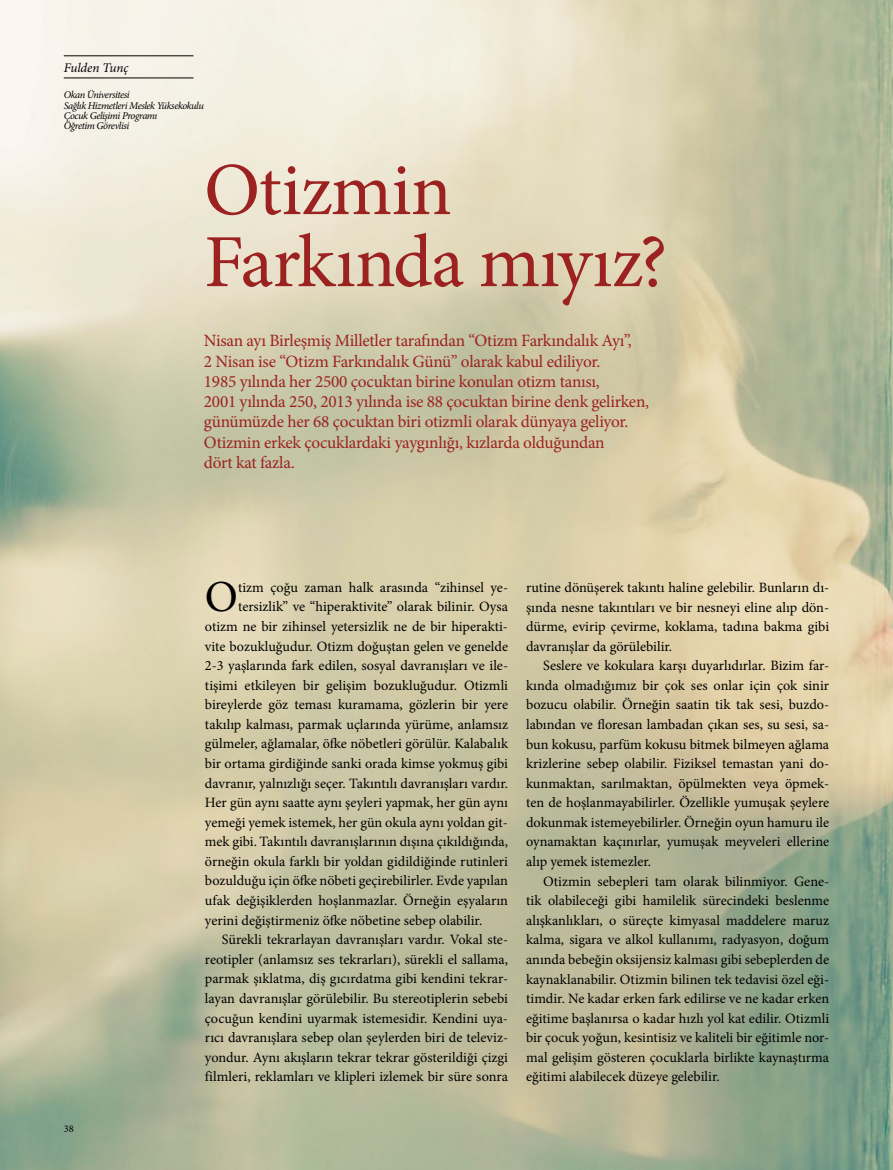
<style>
.page{position:relative;width:893px;height:1170px;background:#fff}
.page>*{position:absolute;margin:0;border:0;box-sizing:border-box;transform-origin:0 0}
.t1{font:75px/72px "Minion Pro";letter-spacing:-.01em;color:#9b2220}
.t2{font:44.4px "Minion Pro";color:#000}
.t3{font:17.25px/20.2px "Minion Pro";letter-spacing:-.015em;color:#9b2220}
.t4{font:14.25px/19.5px "Minion Pro";color:#000;text-align:justify}
.t5{font:italic 13.2px "Minion Pro";letter-spacing:-.005em;color:#000}
.t6{font:italic 10.35px/10.4px "Minion Pro";letter-spacing:-.045em;color:#000}
.t7{font:10.35px "Minion Pro";color:#000}
</style>
<div class="page">
<img style="left:0;top:1px;width:892px;height:1168px">
<hr style="left:64px;top:78px;width:129px;height:1px;background:#000">
<hr style="left:64px;top:56px;width:129px;height:1px;background:#000">
<p class="t5" style="left:64px;top:58px;width:66px">Fulden Tunç</p>
<p class="t6" style="left:64px;top:90px;width:142px">Okan Üniversitesi<br>Sağlık Hizmetleri Meslek Yüksekokulu<br>Çocuk Gelişimi Programı<br>Öğretim Görevlisi</p>
<h1 class="t1" style="left:204px;top:154px;width:465px">Otizmin<br>Farkında mıyız?</h1>
<p class="t3" style="left:204px;top:331px;width:447px">Nisan ayı Birleşmiş Milletler tarafından “Otizm Farkındalık Ayı”,<br>2 Nisan ise “Otizm Farkındalık Günü” olarak kabul ediliyor.<br>1985 yılında her 2500 çocuktan birine konulan otizm tanısı,<br>2001 yılında 250, 2013 yılında ise 88 çocuktan birine denk gelirken, günümüzde her 68 çocuktan biri otizmli olarak dünyaya geliyor.<br>Otizmin erkek çocuklardaki yaygınlığı, kızlarda olduğundan<br>dört kat fazla.</p>
<p class="t7" style="left:64px;top:1121px;width:11px">38</p>
<h2 class="t2" style="left:205px;top:567px;width:35px">O</h2>
<p class="t4" style="left:238px;top:577px;width:271px">tizm çoğu zaman halk arasında “zihinsel ye-</p>
<p class="t4" style="left:238px;top:597px;width:271px">tersizlik” ve “hiperaktivite” olarak bilinir. Oysa</p>
<p class="t4" style="left:205px;top:616px;width:305px">otizm ne bir zihinsel yetersizlik ne de bir hiperakti-</p>
<p class="t4" style="left:205px;top:636px;width:305px">vite bozukluğudur. Otizm doğuştan gelen ve genelde</p>
<p class="t4" style="left:205px;top:655px;width:305px">2-3 yaşlarında fark edilen, sosyal davranışları ve ile-</p>
<p class="t4" style="left:205px;top:675px;width:305px">tişimi etkileyen bir gelişim bozukluğudur. Otizmli</p>
<p class="t4" style="left:205px;top:695px;width:305px">bireylerde göz teması kuramama, gözlerin bir yere</p>
<p class="t4" style="left:205px;top:714px;width:305px">takılıp kalması, parmak uçlarında yürüme, anlamsız</p>
<p class="t4" style="left:205px;top:734px;width:305px">gülmeler, ağlamalar, öfke nöbetleri görülür. Kalabalık</p>
<p class="t4" style="left:205px;top:753px;width:305px">bir ortama girdiğinde sanki orada kimse yokmuş gibi</p>
<p class="t4" style="left:205px;top:773px;width:305px">davranır, yalnızlığı seçer. Takıntılı davranışları vardır.</p>
<p class="t4" style="left:205px;top:792px;width:305px">Her gün aynı saatte aynı şeyleri yapmak, her gün aynı</p>
<p class="t4" style="left:205px;top:812px;width:305px">yemeği yemek istemek, her gün okula aynı yoldan git-</p>
<p class="t4" style="left:205px;top:832px;width:305px">mek gibi. Takıntılı davranışlarının dışına çıkıldığında,</p>
<p class="t4" style="left:205px;top:851px;width:305px">örneğin okula farklı bir yoldan gidildiğinde rutinleri</p>
<p class="t4" style="left:205px;top:871px;width:305px">bozulduğu için öfke nöbeti geçirebilirler. Evde yapılan</p>
<p class="t4" style="left:205px;top:890px;width:305px">ufak değişiklerden hoşlanmazlar. Örneğin eşyaların</p>
<p class="t4" style="left:205px;top:910px;width:279px">yerini değiştirmeniz öfke nöbetine sebep olabilir.</p>
<p class="t4" style="left:222px;top:929px;width:288px">Sürekli tekrarlayan davranışları vardır. Vokal ste-</p>
<p class="t4" style="left:205px;top:949px;width:305px">reotipler (anlamsız ses tekrarları), sürekli el sallama,</p>
<p class="t4" style="left:205px;top:969px;width:305px">parmak şıklatma, diş gıcırdatma gibi kendini tekrar-</p>
<p class="t4" style="left:205px;top:988px;width:305px">layan davranışlar görülebilir. Bu stereotiplerin sebebi</p>
<p class="t4" style="left:205px;top:1008px;width:305px">çocuğun kendini uyarmak istemesidir. Kendini uya-</p>
<p class="t4" style="left:205px;top:1027px;width:305px">rıcı davranışlara sebep olan şeylerden biri de televiz-</p>
<p class="t4" style="left:205px;top:1047px;width:305px">yondur. Aynı akışların tekrar tekrar gösterildiği çizgi</p>
<p class="t4" style="left:205px;top:1066px;width:305px">filmleri, reklamları ve klipleri izlemek bir süre sonra</p>
<p class="t4" style="left:526px;top:577px;width:305px">rutine dönüşerek takıntı haline gelebilir. Bunların dı&shy;şında nesne takıntıları ve bir nesneyi eline alıp dön&shy;dürme, evirip çevirme, koklama, tadına bakma gibi davranışlar da görülebilir.</p>
<p class="t4" style="left:526px;top:656px;width:305px;text-indent:17px">Seslere ve kokulara karşı duyarlıdırlar. Bizim far&shy;kında olmadığımız bir çok ses onlar için çok sinir bozucu olabilir. Örneğin saatin tik tak sesi, buzdo&shy;labından ve floresan lambadan çıkan ses, su sesi, sa&shy;bun kokusu, parfüm kokusu bitmek bilmeyen ağlama krizlerine sebep olabilir. Fiziksel temastan yani do&shy;kunmaktan, sarılmaktan, öpülmekten veya öpmek&shy;ten de hoşlanmayabilirler. Özellikle yumuşak şeylere dokunmak istemeyebilirler. Örneğin oyun hamuru ile oynamaktan kaçınırlar, yumuşak meyveleri ellerine alıp yemek istemezler.</p>
<p class="t4" style="left:526px;top:871px;width:305px;text-indent:17px">Otizmin sebepleri tam olarak bilinmiyor. Gene&shy;tik olabileceği gibi hamilelik sürecindeki beslenme alışkanlıkları, o süreçte kimyasal maddelere maruz kalma, sigara ve alkol kullanımı, radyasyon, doğum anında bebeğin oksijensiz kalması gibi sebeplerden de kaynaklanabilir. Otizmin bilinen tek tedavisi özel eği&shy;timdir. Ne kadar erken fark edilirse ve ne kadar erken eğitime başlanırsa o kadar hızlı yol kat edilir. Otizmli bir çocuk yoğun, kesintisiz ve kaliteli bir eğitimle nor&shy;mal gelişim gösteren çocuklarla birlikte kaynaştırma eğitimi alabilecek düzeye gelebilir.</p>
</div>
